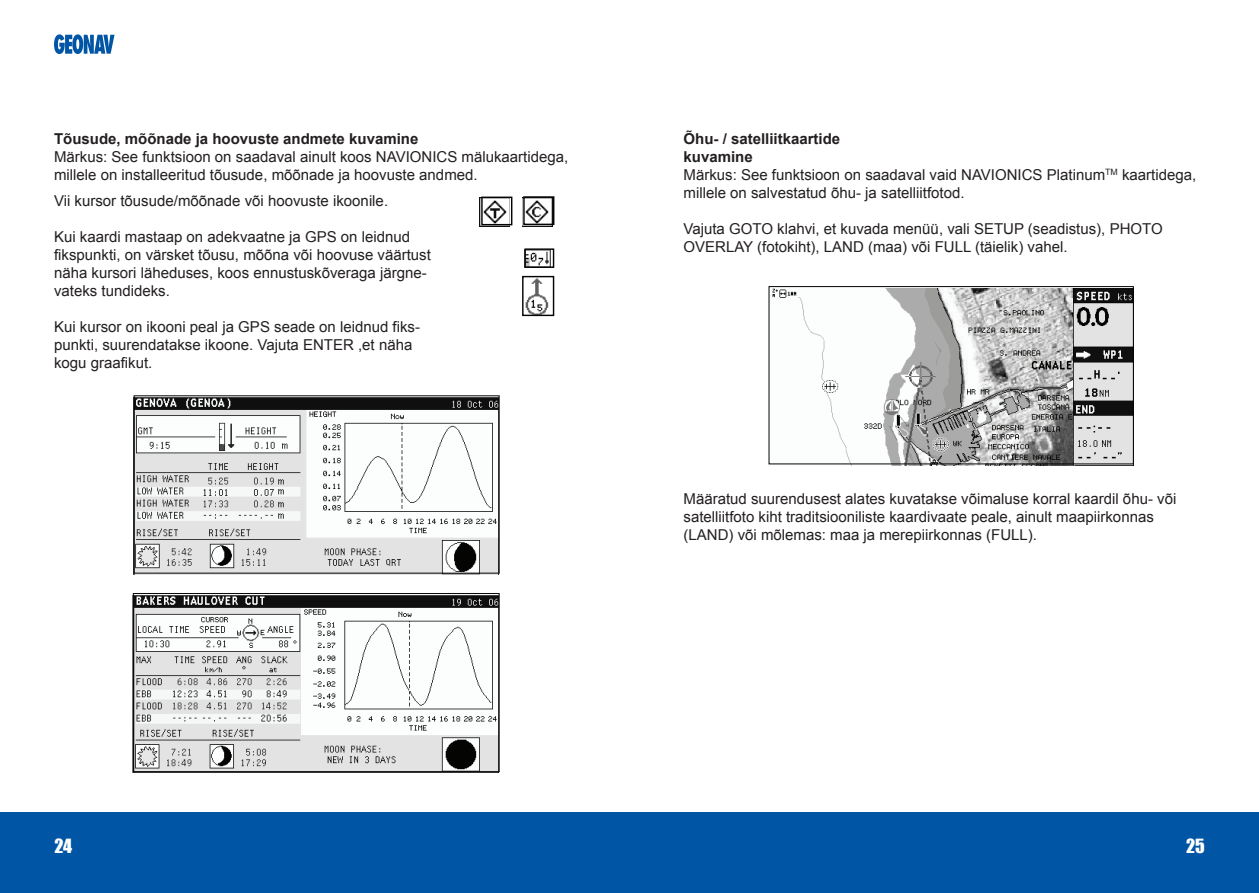
<style>
.page{position:relative;width:1259px;height:893px;background:#fff}
.page>*{position:absolute;margin:0;border:0;box-sizing:border-box;transform-origin:0 0}
.t1{font:18px "Impact";color:#fff}
.t2{font:15px/18px "Arial";color:#231f20}
.t3{font:700 15px "Arial";color:#231f20}
.s1{font-weight:700}
</style>
<div class="page">
<div style="left:0;top:812px;width:629px;height:81px;background:#0155a5"></div>
<svg style="left:54px;top:34px;width:60px;height:20px"></svg>
<div style="left:629px;top:812px;width:630px;height:81px;background:#0155a5"></div>
<img style="left:480px;top:198px;width:30px;height:28px">
<div style="left:481px;top:197px;width:31px;height:28px;border:1px solid #040503"></div>
<img style="left:522px;top:198px;width:30px;height:28px">
<div style="left:523px;top:196px;width:31px;height:29px;border:1px solid #040503"></div>
<img style="left:525px;top:278px;width:24px;height:36px">
<div style="left:522px;top:276px;width:32px;height:40px;border:1px solid #040503"></div>
<img style="left:526px;top:250px;width:25px;height:16px">
<div style="left:524px;top:248px;width:30px;height:20px;border:1px solid #040503"></div>
<img style="left:134px;top:398px;width:364px;height:176px">
<div style="left:134px;top:396px;width:365px;height:177px;border:1px solid #040503"></div>
<img style="left:132px;top:595px;width:365px;height:177px">
<div style="left:133px;top:593px;width:366px;height:179px;border:1px solid #040503"></div>
<img style="left:768px;top:288px;width:365px;height:177px">
<div style="left:769px;top:286px;width:364px;height:178px;border:1px solid #040503"></div>
<p class="t3" style="left:54px;top:131px;width:366px">Tõusude, mõõnade ja hoovuste andmete kuvamine</p>
<p class="t2" style="left:54px;top:148px;width:516px">Märkus: See funktsioon on saadaval ainult koos NAVIONICS mälukaartidega, millele on installeeritud tõusude, mõõnade ja hoovuste andmed.</p>
<p class="t2" style="left:54px;top:192px;width:336px">Vii kursor tõusude/mõõnade või hoovuste ikoonile.</p>
<p class="t2" style="left:54px;top:228px;width:378px">Kui kaardi mastaap on adekvaatne ja GPS on leidnud fikspunkti, on värsket tõusu, mõõna või hoovuse väärtust näha kursori läheduses, koos ennustuskõveraga järgne&shy;vateks tundideks.</p>
<p class="t2" style="left:54px;top:318px;width:367px">Kui kursor on ikooni peal ja GPS seade on leidnud fiks&shy;punkti, suurendatakse ikoone. Vajuta ENTER ,et näha kogu graafikut.</p>
<p class="t2" style="left:683px;top:130px;width:514px"><span class="s1">Õhu- / satelliitkaartide<br>kuvamine<br></span>Märkus: See funktsioon on saadaval vaid NAVIONICS Platinum<sup>TM</sup> kaartidega, millele on salvestatud õhu- ja satelliitfotod.</p>
<p class="t2" style="left:683px;top:220px;width:481px">Vajuta GOTO klahvi, et kuvada menüü, vali SETUP (seadistus), PHOTO<br>OVERLAY (fotokiht), LAND (maa) või FULL (täielik) vahel.</p>
<p class="t2" style="left:683px;top:490px;width:494px">Määratud suurendusest alates kuvatakse võimaluse korral kaardil õhu- või satelliitfoto kiht traditsiooniliste kaardivaate peale, ainult maapiirkonnas (LAND) või mõlemas: maa ja merepiirkonnas (FULL).</p>
<p class="t1" style="left:55px;top:835px;width:19px">24</p>
<p class="t1" style="left:1186px;top:835px;width:20px">25</p>
</div>
